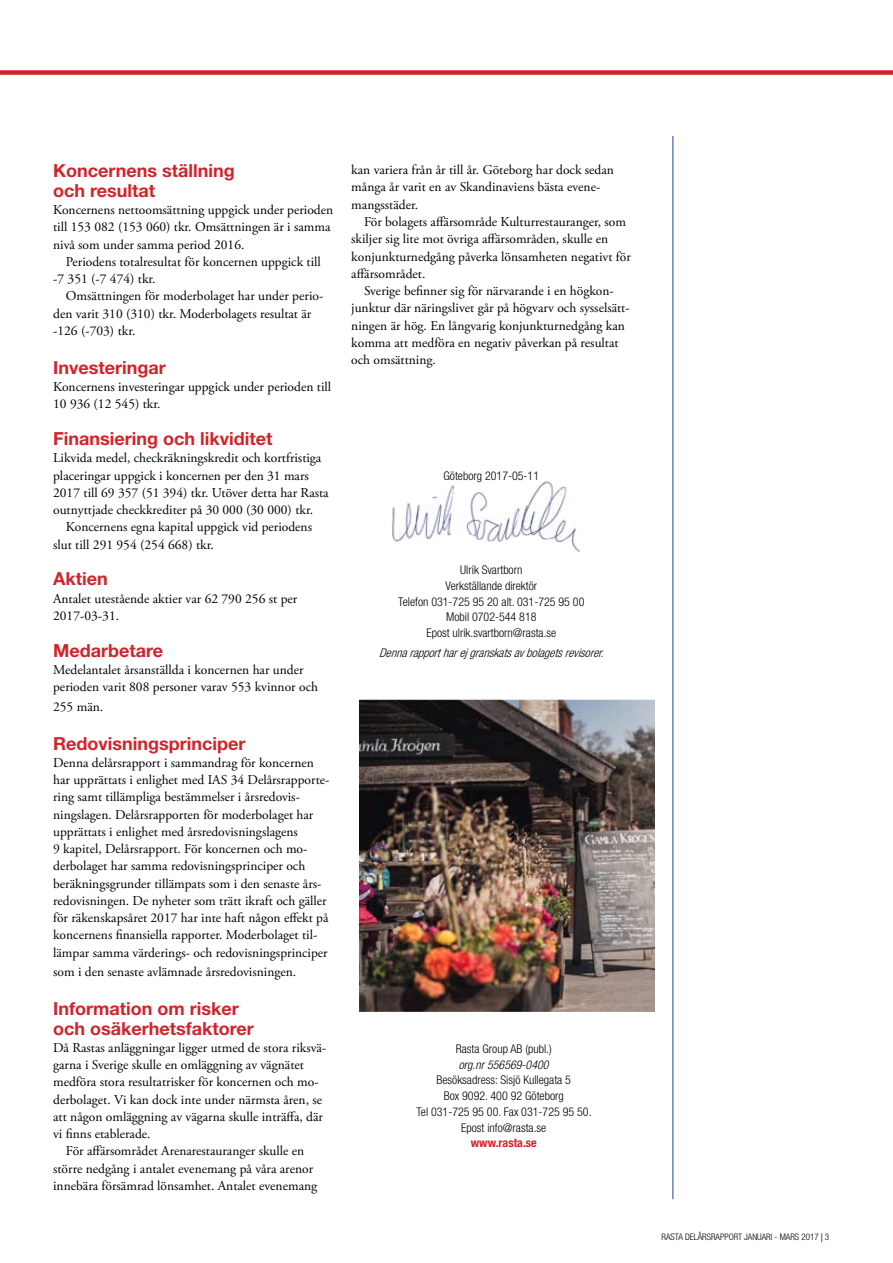
<style>
.page{position:relative;width:893px;height:1263px;background:#fff}
.page>*{position:absolute;margin:0;border:0;box-sizing:border-box;transform-origin:0 0}
.t1{font:700 18px/19.5px "Helvetica Neue LT Std";color:#d2232a}
.t2{font:13.5px/17.2px "Adobe Garamond Pro";color:#000}
.t3{font:300 condensed 12px/15.8px "Helvetica Neue LT Std";color:#000;text-align:center}
.t4{font:italic 300 condensed 12px "Helvetica Neue LT Std";color:#000}
.t5{font:italic 300 condensed 12px "Helvetica Neue LT Std";color:#000}
.t6{font:700 condensed 12px "Helvetica Neue LT Std";color:#d2232a}
.t7{font:300 condensed 9px "Helvetica Neue LT Std";color:#000}
.s1{font-family:"Myriad Pro";font-weight:400;font-stretch:normal}
</style>
<div class="page">
<svg style="left:0;top:70px;width:893px;height:5px"></svg>
<hr style="left:672px;top:136px;width:1px;height:1063px;background:#25408f">
<img style="left:359px;top:699px;width:295px;height:313px">
<img style="left:392px;top:481px;width:188px;height:71px">
<h1 class="t1" style="left:53px;top:161px;width:183px">Koncernens ställning och resultat</h1>
<p class="t2" style="left:53px;top:202px;width:282px">Koncernens nettoomsättning uppgick under perioden till 153 082 (153 060) tkr. Omsättningen är i samma nivå som under samma period 2016.</p>
<p class="t2" style="left:53px;top:253px;width:269px;text-indent:13px">Periodens totalresultat för koncernen uppgick till -7 351 (-7 474) tkr.</p>
<p class="t2" style="left:53px;top:288px;width:272px;text-indent:13px">Omsättningen för moderbolaget har under perio&shy;den varit 310 (310) tkr. Moderbolagets resultat är -126 (-703) tkr.</p>
<h1 class="t1" style="left:53px;top:357px;width:114px">Investeringar</h1>
<p class="t2" style="left:53px;top:379px;width:279px">Koncernens investeringar uppgick under perioden till<br>10 936 (12 545) tkr.</p>
<h1 class="t1" style="left:53px;top:428px;width:221px">Finansiering och likviditet</h1>
<p class="t2" style="left:53px;top:450px;width:277px">Likvida medel, checkräkningskredit och kortfristiga placeringar uppgick i koncernen per den 31 mars 2017 till 69 357 (51 394) tkr. Utöver detta har Rasta outnyttjade checkkrediter på 30 000 (30 000) tkr.</p>
<p class="t2" style="left:53px;top:519px;width:260px;text-indent:13px">Koncernens egna kapital uppgick vid periodens slut till 291 954 (254 668) tkr.</p>
<h1 class="t1" style="left:53px;top:569px;width:56px">Aktien</h1>
<p class="t2" style="left:53px;top:590px;width:246px">Antalet utestående aktier var 62 790 256 st per<br>2017-03-31.</p>
<h1 class="t1" style="left:53px;top:640px;width:111px">Medarbetare</h1>
<p class="t2" style="left:53px;top:661px;width:266px">Medelantalet årsanställda i koncernen har under perioden varit 808 personer varav 553 kvinnor och</p>
<p class="t2" style="left:53px;top:698px;width:52px">255 män.</p>
<h1 class="t1" style="left:53px;top:733px;width:194px">Redovisningsprinciper</h1>
<p class="t2" style="left:53px;top:754px;width:278px">Denna delårsrapport i sammandrag för koncernen har upprättats i enlighet med IAS 34 Delårsrapporte&shy;ring samt tillämpliga bestämmelser i årsredovis&shy;ningslagen. Delårsrapporten för moderbolaget har upprättats i enlighet med årsredovisningslagens<br>9 kapitel, Delårsrapport. För koncernen och mo&shy;derbolaget har samma redovisningsprinciper och beräkningsgrunder tillämpats som i den senaste års&shy;redovisningen. De nyheter som trätt ikraft och gäller för räkenskapsåret 2017 har inte haft någon effekt på koncernens finansiella rapporter. Moderbolaget til&shy;lämpar samma värderings- och redovisningsprinciper</p>
<p class="t2" style="left:53px;top:964px;width:245px">som i den senaste avlämnade årsredovisningen.</p>
<h1 class="t1" style="left:53px;top:998px;width:202px">Information om risker och osäkerhetsfaktorer</h1>
<p class="t2" style="left:53px;top:1039px;width:275px">Då Rastas anläggningar ligger utmed de stora riksvä-</p>
<p class="t2" style="left:53px;top:1057px;width:252px">garna i Sverige skulle en omläggning av vägnätet</p>
<p class="t2" style="left:53px;top:1074px;width:267px">medföra stora resultatrisker för koncernen och mo-</p>
<p class="t2" style="left:53px;top:1091px;width:271px">derbolaget. Vi kan dock inte under närmsta åren, se</p>
<p class="t2" style="left:53px;top:1108px;width:271px">att någon omläggning av vägarna skulle inträffa, där</p>
<p class="t2" style="left:53px;top:1126px;width:99px">vi finns etablerade.</p>
<p class="t2" style="left:66px;top:1143px;width:240px">För affärsområdet Arenarestauranger skulle en</p>
<p class="t2" style="left:53px;top:1160px;width:261px">större nedgång i antalet evenemang på våra arenor</p>
<p class="t2" style="left:53px;top:1177px;width:266px">innebära försämrad lönsamhet. Antalet evenemang</p>
<p class="t2" style="left:351px;top:162px;width:264px">kan variera från år till år. Göteborg har dock sedan många år varit en av Skandinaviens bästa evene&shy;mangsstäder.</p>
<p class="t2" style="left:351px;top:214px;width:281px;text-indent:13px">För bolagets affärsområde Kulturrestauranger, som skiljer sig lite mot övriga affärsområden, skulle en konjunkturnedgång påverka lönsamheten negativt för affärsområdet.</p>
<p class="t2" style="left:351px;top:283px;width:280px;text-indent:13px">Sverige befinner sig för närvarande i en högkon&shy;junktur där näringslivet går på högvarv och sysselsätt&shy;ningen är hög. En långvarig konjunkturnedgång kan komma att medföra en negativ påverkan på resultat och omsättning.</p>
<p class="t3" style="left:444px;top:467px;width:97px">Göteborg 2017-05-11</p>
<p class="t3" style="left:398px;top:562px;width:188px">Ulrik Svartborn<br>Verkställande direktör<br>Telefon 031-725 95 20 alt. 031-725 95 00<br>Mobil 0702-544 818<br>Epost ulrik.svartborn@rasta.se</p>
<p class="t4" style="left:379px;top:645px;width:230px">Dennarapportharej granskatsavbolagetsrevisorer.</p>
<p class="t3" style="left:456px;top:1041px;width:97px">Rasta Group AB (publ.)</p>
<p class="t5" style="left:459px;top:1057px;width:91px">org.nr 556569-0400</p>
<p class="t3" style="left:416px;top:1072px;width:177px">Besöksadress: Sisjö Kullegata 5<br>Box 9092. 400 92 Göteborg<br>Tel 031-725 95 00. Fax 031-725 95 50.<br>Epost info@rasta.se</p>
<p class="t6" style="left:471px;top:1136px;width:67px">www.rasta.se</p>
<p class="t7" style="left:662px;top:1232px;width:169px">RASTA DELÅRSRAPPORT JANUARI - MARS 2017 <span class="s1">|</span> 3</p>
</div>
